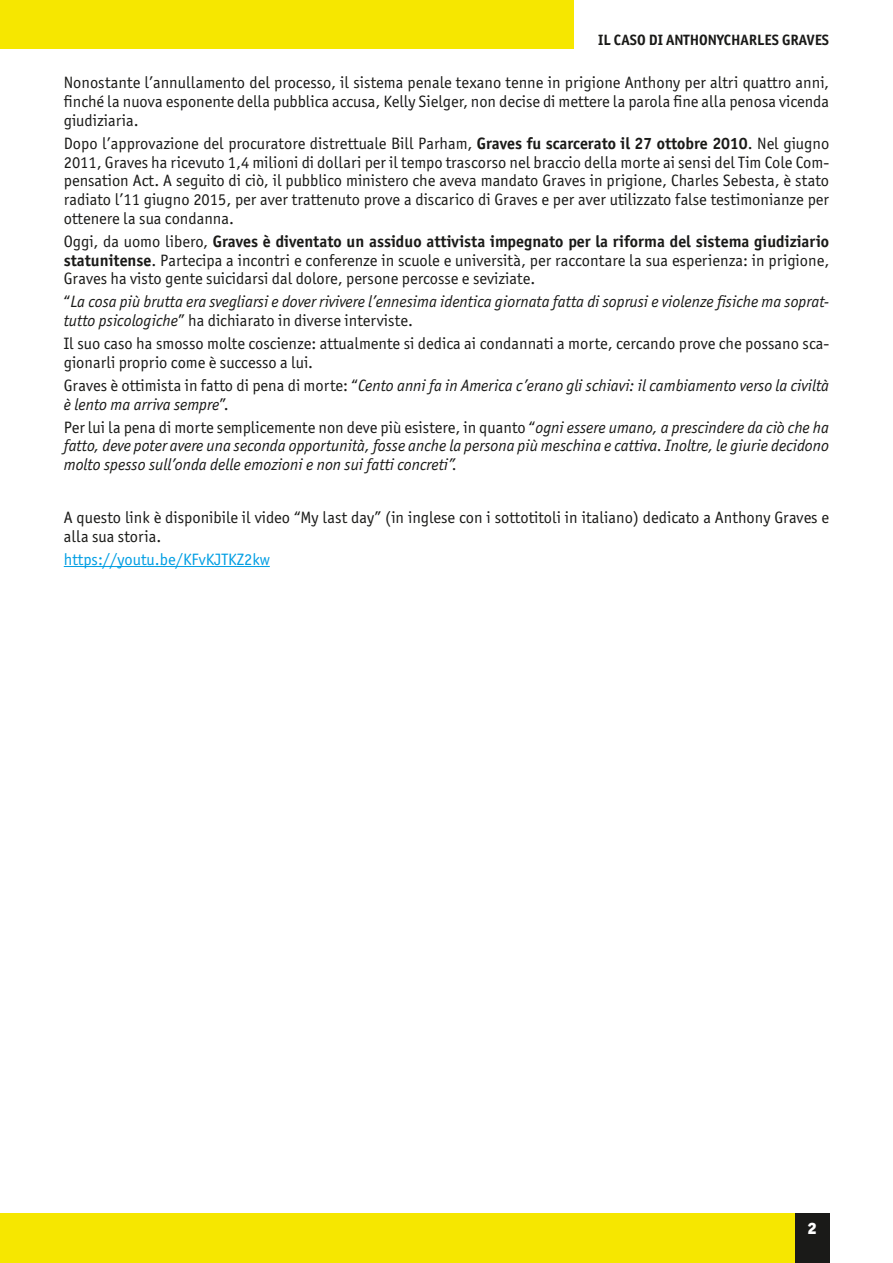
<style>
.page{position:relative;width:893px;height:1263px;background:#fff}
.page>*{position:absolute;margin:0;border:0;box-sizing:border-box;transform-origin:0 0}
.t1{font:16.5px/18.8px "Officina Sans ITC Pro";color:#1a1a18;text-align:justify}
.t2{font:italic 16.5px/18.8px "Officina Sans ITC Pro";color:#1a1a18}
.t3{font:16.5px "Officina Sans ITC Pro";color:#009ee3}
.t4{font:900 16.5px "Officina Sans ITC Pro";color:#fff}
.t5{font:700 15px "Officina Sans ITC Pro";color:#1a1a18}
.s1{font-weight:700}
.s2{font-style:normal}
</style>
<div class="page">
<div style="left:0;top:1214px;width:812px;height:49px;background:#f6e700"></div>
<div style="left:795px;top:1214px;width:34px;height:49px;background:#1a1a18"></div>
<div style="left:0;top:0;width:574px;height:49px;background:#f6e700"></div>
<hr style="left:64px;top:566px;width:206px;height:1px;background:#009ee3">
<p class="t5" style="left:598px;top:30px;width:232px">IL CASO DI ANTHONYCHARLES GRAVES</p>
<p class="t1" style="left:64px;top:73px;width:767px">Nonostante l’annullamento del processo, il sistema penale texano tenne in prigione Anthony per altri quattro anni, finché la nuova esponente della pubblica accusa, Kelly Sielger, non decise di mettere la parola fine alla penosa vicenda giudiziaria.</p>
<p class="t1" style="left:64px;top:134px;width:767px">Dopo l’approvazione del procuratore distrettuale Bill Parham, <span class="s1">Graves fu scarcerato il 27 ottobre 2010</span>. Nel giugno 2011, Graves ha ricevuto 1,4 milioni di dollari per il tempo trascorso nel braccio della morte ai sensi del Tim Cole Com&shy;pensation Act. A seguito di ciò, il pubblico ministero che aveva mandato Graves in prigione, Charles Sebesta, è stato radiato l’11 giugno 2015, per aver trattenuto prove a discarico di Graves e per aver utilizzato false testimonianze per ottenere la sua condanna.</p>
<p class="t1" style="left:64px;top:232px;width:767px">Oggi, da uomo libero, <span class="s1">Graves è diventato un assiduo attivista impegnato per la riforma del sistema giudiziario statunitense</span>. Partecipa a incontri e conferenze in scuole e università, per raccontare la sua esperienza: in prigione, Graves ha visto gente suicidarsi dal dolore, persone percosse e seviziate.</p>
<p class="t2" style="left:64px;top:293px;width:767px"><span class="s2">“</span>La cosa più brutta era svegliarsi e dover rivivere l’ennesima identica giornata fatta di soprusi e violenze fisiche ma soprat&shy;tutto psicologiche<span class="s2">” ha dichiarato in diverse interviste.</span></p>
<p class="t1" style="left:64px;top:334px;width:767px">Il suo caso ha smosso molte coscienze: attualmente si dedica ai condannati a morte, cercando prove che possano sca&shy;gionarli proprio come è successo a lui.</p>
<p class="t2" style="left:64px;top:376px;width:767px"><span class="s2">Graves è ottimista in fatto di pena di morte: “</span>Cento anni fa in America c’erano gli schiavi: il cambiamento verso la civiltà è lento ma arriva sempre<span class="s2">”.</span></p>
<p class="t2" style="left:64px;top:418px;width:767px;text-align:justify"><span class="s2">Per lui la pena di morte semplicemente non deve più esistere, in quanto “</span>ogni essere umano, a prescindere da ciò che ha fatto, deve poter avere una seconda opportunità, fosse anche la persona più meschina e cattiva. Inoltre, le giurie decidono molto spesso sull’onda delle emozioni e non sui fatti concreti”.</p>
<p class="t1" style="left:64px;top:508px;width:767px">A questo link è disponibile il video “My last day” (in inglese con i sottotitoli in italiano) dedicato a Anthony Graves e alla sua storia.</p>
<p class="t3" style="left:64px;top:549px;width:208px">https://youtu.be/KFvKJTKZ2kw</p>
<p class="t4" style="left:807px;top:1217px;width:11px">2</p>
</div>
